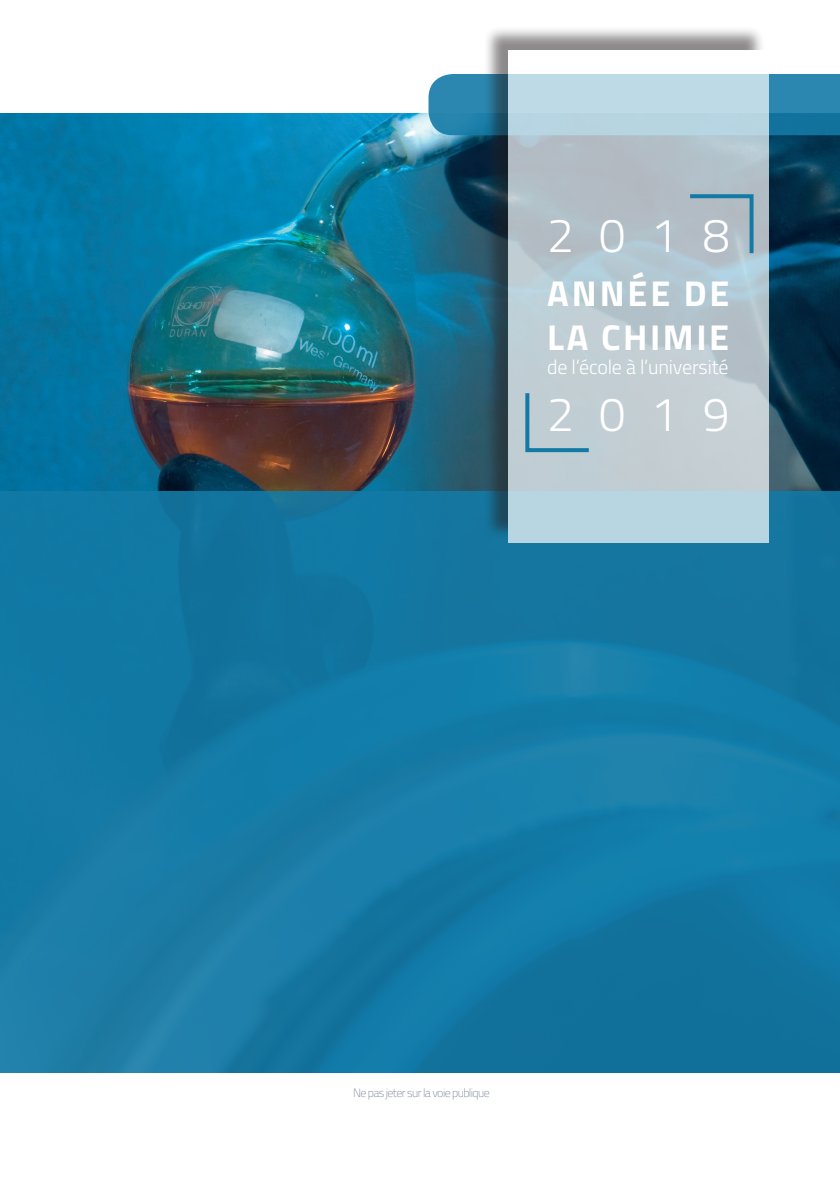
<style>
.page{position:relative;width:840px;height:1191px;background:#fff}
.page>*{position:absolute;margin:0;border:0;box-sizing:border-box;transform-origin:0 0}
.t1{font:300 48px "Titillium Web";letter-spacing:.52em;color:#fff}
.t2{font:700 36px/43.2px "Titillium Web";letter-spacing:.07em;color:#fff}
.t3{font:300 20px "Titillium Web";letter-spacing:-.01em;color:#fff}
.t4{font:100 12px "Titillium Web";letter-spacing:-.05em;color:#6c778d}
</style>
<div class="page">
<img style="left:0;top:113px;width:839px;height:378px">
<svg style="left:428px;top:74px;width:411px;height:61px;background:#2b86ad"></svg>
<div style="left:0;top:491px;width:839px;height:581px;background:#137aa6"></div>
<div style="left:482px;top:25px;width:283px;height:515px;background:#231f20;opacity:.75"></div>
<svg style="left:508px;top:50px;width:260px;height:492px;background:#bdcdd6"></svg>
<svg style="left:523px;top:389px;width:69px;height:65px;background:#adc4ce"></svg>
<svg style="left:685px;top:192px;width:70px;height:65px;background:#a2b5c1"></svg>
<h1 class="t1" style="left:546px;top:200px;width:184px">2018</h1>
<h2 class="t2" style="left:547px;top:270px;width:184px">ANNÉE DE<br>LA CHIMIE</h2>
<h3 class="t3" style="left:546px;top:352px;width:183px">de l’école à l’université</h3>
<h1 class="t1" style="left:546px;top:379px;width:184px">2019</h1>
<p class="t4" style="left:353px;top:1084px;width:138px">Ne pas jeter sur la voie publique</p>
</div>
